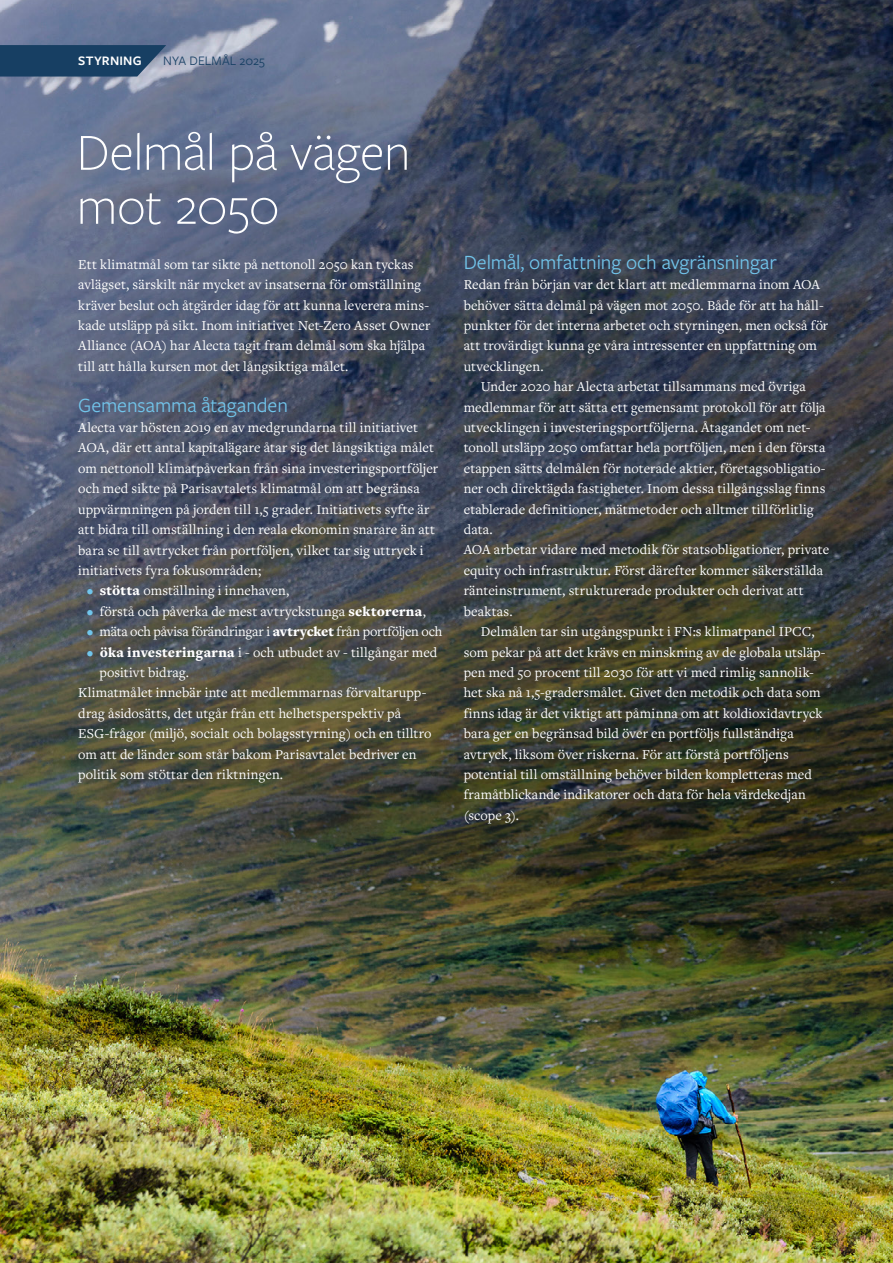
<style>
.page{position:relative;width:893px;height:1263px;background:#fff}
.page>*{position:absolute;margin:0;border:0;box-sizing:border-box;transform-origin:0 0}
.t1{font:300 54px/54px "Freight Sans Pro";letter-spacing:-.01em;color:#fff}
.t2{font:21px "Freight Sans Pro";letter-spacing:-.005em;color:#71c5eb}
.t3{font:14.25px/20.4px "Freight Text Pro";letter-spacing:.01em;color:#fff}
.t4{font:14.25px "Freight Text Pro";letter-spacing:-.015em;color:#fff}
.t5{font:13.5px "Freight Sans Pro";letter-spacing:.01em;color:#173f63}
.t6{font:600 13.5px "Freight Sans Pro";letter-spacing:.015em;color:#fff}
.s1{color:#71c5eb}
.s2{font-weight:900}
</style>
<div class="page">
<img style="left:0;top:0;width:893px;height:1263px">
<svg style="left:0;top:45px;width:166px;height:32px;background:#254a6c"></svg>
<p class="t6" style="left:78px;top:51px;width:65px">STYRNING</p>
<p class="t5" style="left:163px;top:51px;width:103px">NYA DELMÅL 2025</p>
<h1 class="t1" style="left:77px;top:123px;width:335px">Delmål på vägen mot 2050</h1>
<p class="t3" style="left:78px;top:253px;width:354px">Ett klimatmål som tar sikte på nettonoll 2050 kan tyckas avlägset, särskilt när mycket av insatserna för omställning kräver beslut och åtgärder idag för att kunna leverera mins&shy;kade utsläpp på sikt. Inom initiativet Net-Zero Asset Owner Alliance (AOA) har Alecta tagit fram delmål som ska hjälpa till att hålla kursen mot det långsiktiga målet.</p>
<h2 class="t2" style="left:78px;top:391px;width:211px">Gemensamma åtaganden</h2>
<p class="t3" style="left:78px;top:417px;width:361px">Alecta var hösten 2019 en av medgrundarna till initiativet AOA, där ett antal kapitalägare åtar sig det långsiktiga målet om nettonoll klimatpåverkan från sina investeringsportföljer och med sikte på Parisavtalets klimatmål om att begränsa uppvärmningen på jorden till 1,5 grader. Initiativets syfte är att bidra till omställning i den reala ekonomin snarare än att bara se till avtrycket från portföljen, vilket tar sig uttryck i initiativets fyra fokusområden;</p>
<p class="t3" style="left:87px;top:580px;width:204px"><span class="s1">•</span> <span class="s2">stötta</span> omställning i innehaven,</p>
<p class="t3" style="left:87px;top:600px;width:341px"><span class="s1">•</span> förstå och påverka de mest avtryckstunga <span class="s2">sektorerna</span>,</p>
<p class="t4" style="left:87px;top:622px;width:357px"><span class="s1">•</span> mäta och påvisa förändringar i <span class="s2">avtrycket</span> från portföljen och</p>
<p class="t3" style="left:87px;top:641px;width:352px"><span class="s1">•</span> <span class="s2">öka investeringarna</span> i - och utbudet av - tillgångar med</p>
<p class="t3" style="left:99px;top:662px;width:91px">positivt bidrag.</p>
<p class="t3" style="left:78px;top:682px;width:350px">Klimatmålet innebär inte att medlemmarnas förvaltarupp-</p>
<p class="t3" style="left:78px;top:702px;width:324px">drag åsidosätts, det utgår från ett helhetsperspektiv på</p>
<p class="t3" style="left:78px;top:723px;width:355px">ESG-frågor (miljö, socialt och bolagsstyrning) och en tilltro</p>
<p class="t3" style="left:78px;top:743px;width:340px">om att de länder som står bakom Parisavtalet bedriver en</p>
<p class="t3" style="left:78px;top:764px;width:206px">politik som stöttar den riktningen.</p>
<h2 class="t2" style="left:464px;top:248px;width:315px">Delmål, omfattning och avgränsningar</h2>
<p class="t3" style="left:464px;top:274px;width:358px">Redan från början var det klart att medlemmarna inom AOA</p>
<p class="t3" style="left:464px;top:294px;width:361px">behöver sätta delmål på vägen mot 2050. Både för att ha håll-</p>
<p class="t3" style="left:464px;top:315px;width:366px">punkter för det interna arbetet och styrningen, men också för</p>
<p class="t3" style="left:464px;top:335px;width:355px">att trovärdigt kunna ge våra intressenter en uppfattning om</p>
<p class="t3" style="left:464px;top:355px;width:81px">utvecklingen.</p>
<p class="t3" style="left:481px;top:376px;width:327px">Under 2020 har Alecta arbetat tillsammans med övriga</p>
<p class="t3" style="left:464px;top:396px;width:363px">medlemmar för att sätta ett gemensamt protokoll för att följa</p>
<p class="t3" style="left:464px;top:417px;width:348px">utvecklingen i investeringsportföljerna. Åtagandet om net-</p>
<p class="t3" style="left:464px;top:437px;width:363px">tonoll utsläpp 2050 omfattar hela portföljen, men i den första</p>
<p class="t3" style="left:464px;top:458px;width:363px">etappen sätts delmålen för noterade aktier, företagsobligatio-</p>
<p class="t3" style="left:464px;top:478px;width:363px">ner och direktägda fastigheter. Inom dessa tillgångsslag finns</p>
<p class="t3" style="left:464px;top:498px;width:351px">etablerade definitioner, mätmetoder och alltmer tillförlitlig</p>
<p class="t3" style="left:464px;top:519px;width:30px">data.</p>
<p class="t3" style="left:464px;top:539px;width:367px">AOA arbetar vidare med metodik för statsobligationer, private</p>
<p class="t3" style="left:464px;top:560px;width:361px">equity och infrastruktur. Först därefter kommer säkerställda</p>
<p class="t3" style="left:464px;top:580px;width:341px">ränteinstrument, strukturerade produkter och derivat att</p>
<p class="t3" style="left:464px;top:600px;width:50px">beaktas.</p>
<p class="t3" style="left:481px;top:621px;width:336px">Delmålen tar sin utgångspunkt i FN:s klimatpanel IPCC,</p>
<p class="t3" style="left:464px;top:641px;width:363px">som pekar på att det krävs en minskning av de globala utsläp-</p>
<p class="t3" style="left:464px;top:662px;width:352px">pen med 50 procent till 2030 för att vi med rimlig sannolik-</p>
<p class="t3" style="left:464px;top:682px;width:358px">het ska nå 1,5-gradersmålet. Givet den metodik och data som</p>
<p class="t3" style="left:464px;top:702px;width:360px">finns idag är det viktigt att påminna om att koldioxidavtryck</p>
<p class="t3" style="left:464px;top:723px;width:332px">bara ger en begränsad bild över en portföljs fullständiga</p>
<p class="t3" style="left:464px;top:743px;width:326px">avtryck, liksom över riskerna. För att förstå portföljens</p>
<p class="t3" style="left:464px;top:764px;width:350px">potential till omställning behöver bilden kompletteras med</p>
<p class="t3" style="left:464px;top:784px;width:344px">framåtblickande indikatorer och data för hela värdekedjan</p>
<p class="t3" style="left:464px;top:804px;width:57px">(scope 3).</p>
</div>
